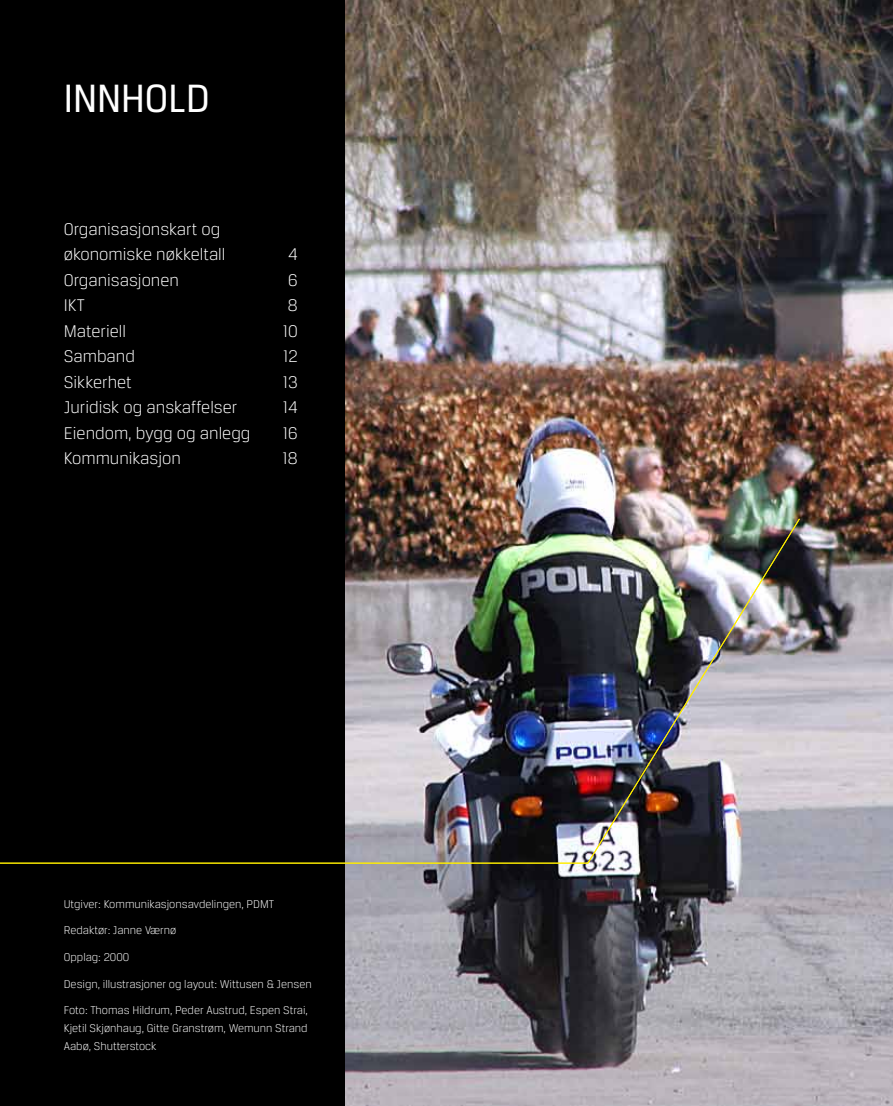
<style>
.page{position:relative;width:893px;height:1106px;background:#fff}
.page>*{position:absolute;margin:0;border:0;box-sizing:border-box;transform-origin:0 0}
.t1{font:42px "Breuer Text";color:#fff}
.t2{font:300 18px/25.5px "Breuer Text";color:#fff}
.t3{font:300 12px/18px "Breuer Text";color:#fff;text-align:justify}
</style>
<div class="page">
<img style="left:344px;top:0;width:549px;height:1106px">
<div style="left:0;top:0;width:344px;height:1106px;background:#000"></div>
<img style="left:0;top:518px;width:800px;height:346px">
<h1 class="t1" style="left:64px;top:75px;width:142px">INNHOLD</h1>
<h2 class="t2" style="left:64px;top:216px;width:163px">Organisasjonskart og økonomiske nøkkeltall</h2>
<h2 class="t2" style="left:288px;top:241px;width:11px">4</h2>
<h2 class="t2" style="left:64px;top:267px;width:117px">Organisasjonen</h2>
<h2 class="t2" style="left:288px;top:267px;width:11px">6</h2>
<h2 class="t2" style="left:64px;top:292px;width:22px">IKT</h2>
<h2 class="t2" style="left:288px;top:292px;width:11px">8</h2>
<h2 class="t2" style="left:64px;top:318px;width:64px">Materiell</h2>
<h2 class="t2" style="left:283px;top:318px;width:17px">10</h2>
<h2 class="t2" style="left:64px;top:343px;width:73px">Samband</h2>
<h2 class="t2" style="left:283px;top:343px;width:16px">12</h2>
<h2 class="t2" style="left:64px;top:369px;width:70px">Sikkerhet</h2>
<h2 class="t2" style="left:283px;top:369px;width:17px">13</h2>
<h2 class="t2" style="left:64px;top:394px;width:175px">Juridisk og anskaffelser</h2>
<h2 class="t2" style="left:283px;top:394px;width:17px">14</h2>
<h2 class="t2" style="left:64px;top:420px;width:188px">Eiendom, bygg og anlegg</h2>
<h2 class="t2" style="left:283px;top:420px;width:16px">16</h2>
<h2 class="t2" style="left:64px;top:445px;width:119px">Kommunikasjon</h2>
<h2 class="t2" style="left:283px;top:445px;width:17px">18</h2>
<p class="t3" style="left:64px;top:894px;width:212px">Utgiver: Kommunikasjonsavdelingen, PDMT</p>
<p class="t3" style="left:64px;top:921px;width:114px">Redaktør: Janne Værnø</p>
<p class="t3" style="left:64px;top:947px;width:67px">Opplag: 2000</p>
<p class="t3" style="left:64px;top:974px;width:249px">Design, illustrasjoner og layout: Wittusen &amp; Jensen</p>
<p class="t3" style="left:64px;top:1001px;width:246px">Foto: Thomas Hildrum, Peder Austrud, Espen Strai, Kjetil Skjønhaug, Gitte Granstrøm, Wemunn Strand Aabø, Shutterstock</p>
</div>
